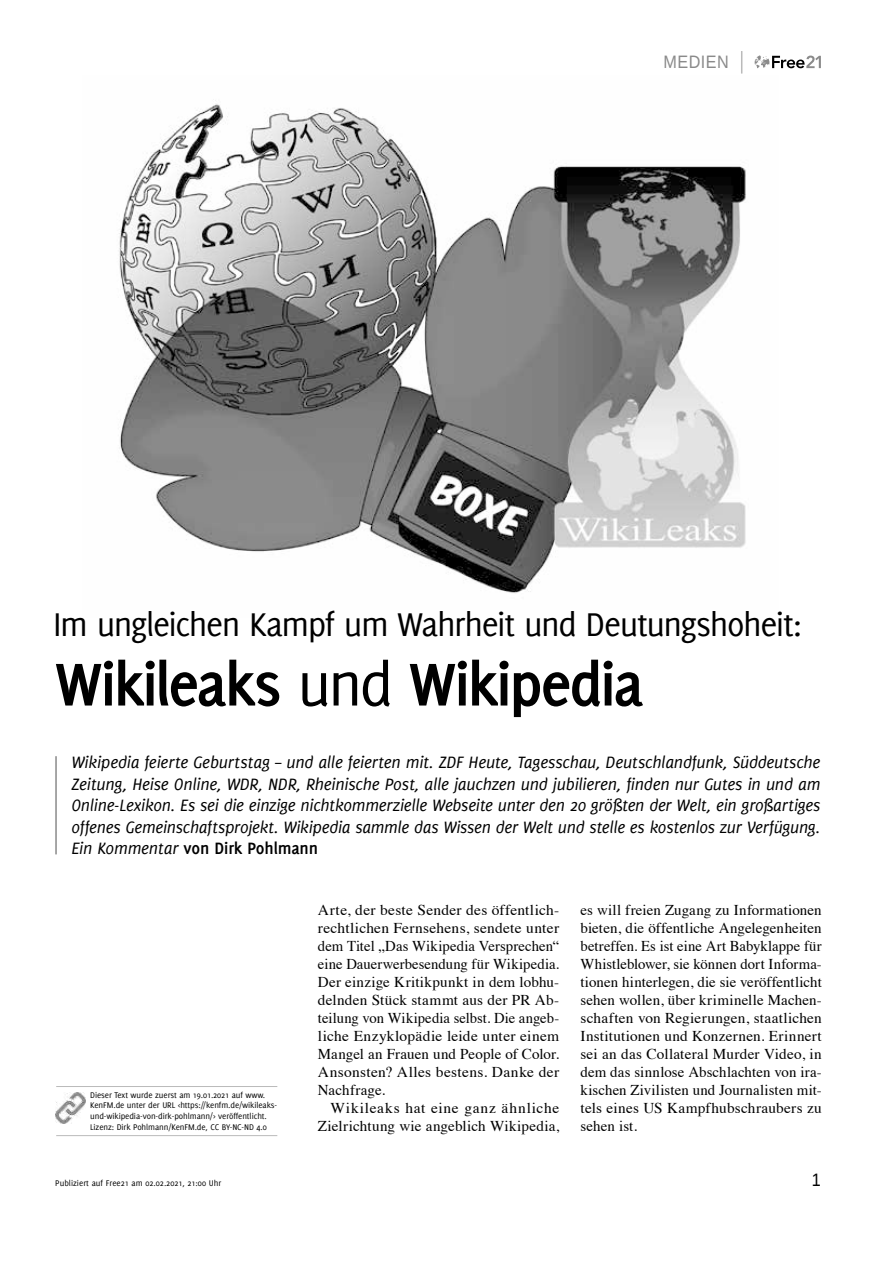
<style>
.page{position:relative;width:893px;height:1263px;background:#fff}
.page>*{position:absolute;margin:0;border:0;box-sizing:border-box;transform-origin:0 0}
.t1{font:700 66px "Delicious";letter-spacing:-.04em;color:#000}
.t2{font:36px "Delicious";letter-spacing:-.04em;color:#000}
.t3{font:italic 18px/21.6px "Delicious";letter-spacing:-.015em;color:#000;text-align:justify}
.t4{font:18px "Liberation Sans";letter-spacing:.03em;color:#8a8a8a;scale:.9 1}
.t5{font:18px "Liberation Sans";color:#000;scale:.9 1}
.t6{font:15px/18px "Times";letter-spacing:.02em;color:#000;text-align:justify}
.t7{font:9px/10.8px "Delicious";letter-spacing:-.01em;color:#000}
.s1{font-weight:400}
.s2{font-weight:700;font-style:normal}
</style>
<div class="page">
<svg style="left:755px;top:55px;width:66px;height:13px"></svg>
<svg style="left:741px;top:51px;width:1px;height:23px"></svg>
<hr style="left:55px;top:756px;width:2px;height:98px;background:#8a8a8a">
<img style="left:119px;top:100px;width:627px;height:494px">
<hr style="left:56px;top:1086px;width:221px;height:1px;background:#bababa">
<hr style="left:56px;top:1135px;width:221px;height:1px;background:#bababa">
<img style="left:55px;top:1093px;width:31px;height:31px">
<p class="t4" style="left:663px;top:52px;width:74px">MEDIEN</p>
<h2 class="t2" style="left:53px;top:604px;width:750px">Im ungleichen Kampf um Wahrheit und Deutungshoheit:</h2>
<h1 class="t1" style="left:55px;top:646px;width:590px">Wikileaks <span class="s1">und</span> Wikipedia</h1>
<p class="t3" style="left:71px;top:751px;width:751px">Wikipedia feierte Geburtstag – und alle feierten mit. ZDF Heute, Tagesschau, Deutschlandfunk, Süddeutsche Zeitung, Heise Online, WDR, NDR, Rheinische Post, alle jauchzen und jubilieren, finden nur Gutes in und am Online-Lexikon. Es sei die einzige nichtkommerzielle Webseite unter den 20 größten der Welt, ein großartiges offenes Gemeinschaftsprojekt. Wikipedia sammle das Wissen der Welt und stelle es kostenlos zur Verfügung.<br>Ein Kommentar <span class="s2">von Dirk Pohlmann</span></p>
<p class="t7" style="left:90px;top:1089px;width:189px">Dieser Text wurde zuerst am 19.01.2021 auf www.<br>KenFM.de unter der URL &lt;https://kenfm.de/wikileaks&shy;und-wikipedia-von-dirk-pohlmann/&gt; veröffentlicht.<br>Lizenz: Dirk Pohlmann/KenFM.de, CC BY-NC-ND 4.0</p>
<p class="t6" style="left:318px;top:900px;width:243px">Arte, der beste Sender des öffentlich&shy;rechtlichen Fernsehens, sendete unter dem Titel „Das Wikipedia Versprechen“ eine Dauerwerbesendung für Wikipedia.<br>Der einzige Kritikpunkt in dem lobhu&shy;delnden Stück stammt aus der PR Ab&shy;teilung von Wikipedia selbst. Die angeb&shy;liche Enzyklopädie leide unter einem Mangel an Frauen und People of Color.<br>Ansonsten? Alles bestens. Danke der Nachfrage.</p>
<p class="t6" style="left:318px;top:1098px;width:243px;text-align:right">Wikileaks hat eine ganz ähnliche<br>Zielrichtung wie angeblich Wikipedia,</p>
<p class="t6" style="left:580px;top:900px;width:243px">es will freien Zugang zu Informationen bieten, die öffentliche Angelegenheiten betreffen. Es ist eine Art Babyklappe für Whistleblower, sie können dort Informa&shy;tionen hinterlegen, die sie veröffentlicht sehen wollen, über kriminelle Machen&shy;schaften von Regierungen, staatlichen Institutionen und Konzernen. Erinnert sei an das Collateral Murder Video, in dem das sinnlose Abschlachten von ira&shy;kischen Zivilisten und Journalisten mit&shy;tels eines US Kampfhubschraubers zu sehen ist.</p>
<p class="t7" style="left:55px;top:1177px;width:168px">Publiziert auf Free21 am 02.02.2021, 21:00 Uhr</p>
<p class="t5" style="left:812px;top:1169px;width:12px">1</p>
</div>
